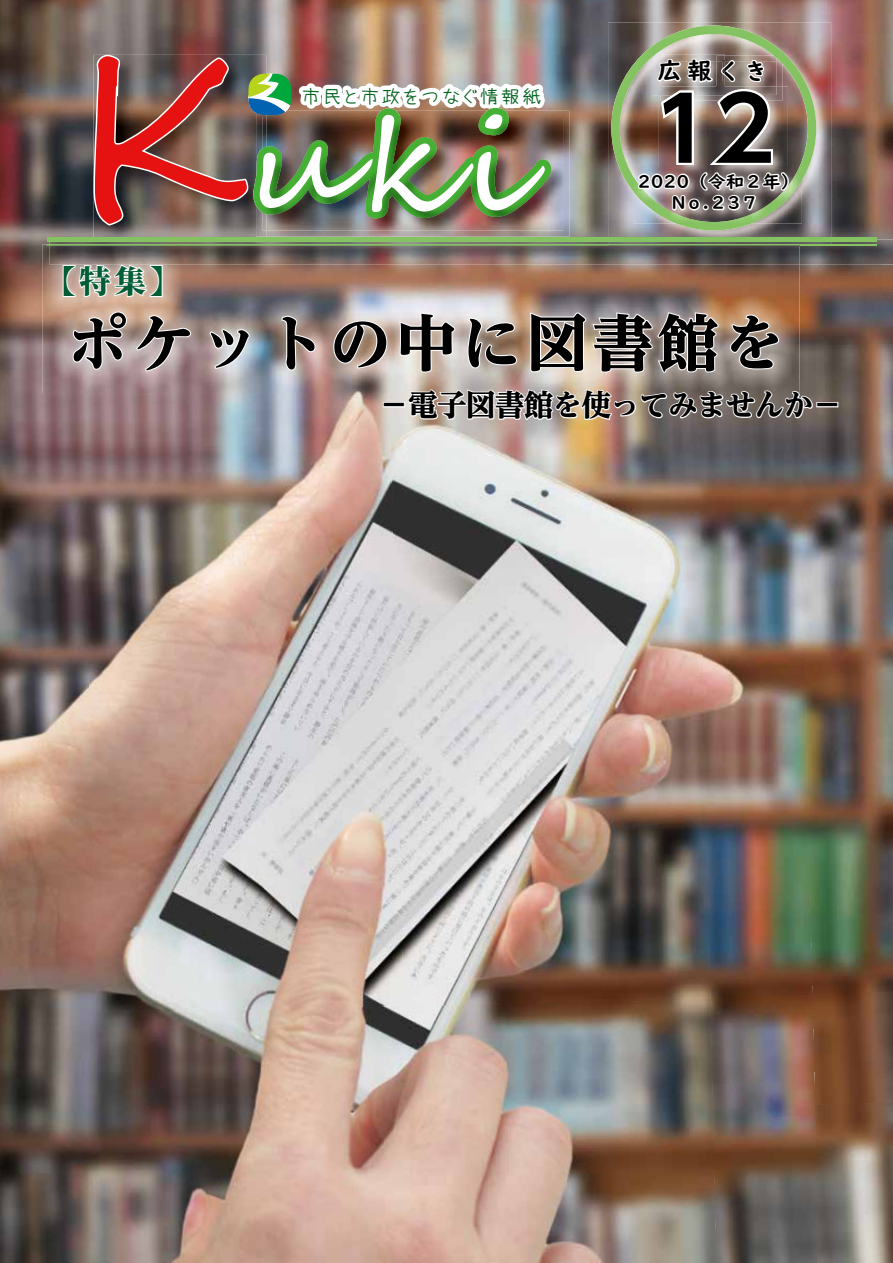
<style>
.page{position:relative;width:893px;height:1263px;background:#fff}
.page>*{position:absolute;margin:0;border:0;box-sizing:border-box;transform-origin:0 0}
.t1{font:700 87.9px "UD Shin Go NT Pro De";color:#000;scale:1.05 1}
.t2{font:800 61.2px "UD Reimin Pro";letter-spacing:.07em;color:#000}
.t3{font:800 31.65px "Source Han Serif";color:#005d35}
.t4{font:800 29.7px "UD Reimin Pro";letter-spacing:-.03em;color:#000}
.t5{font:700 23.25px "UD Digi Kyokasho Std N";color:#000;scale:1.05 1}
.t6{font:18.15px "azukifont LP";letter-spacing:.1em;color:#00611d;scale:1.05 1}
.t7{font:700 17.1px "UD Digi Kyokasho Std N";letter-spacing:.01em;color:#000;scale:1.05 1}
</style>
<div class="page">
<img style="left:0;top:0;width:62px;height:266px">
<img style="left:816px;top:0;width:77px;height:33px">
<img style="left:816px;top:33px;width:77px;height:1069px">
<img style="left:0;top:266px;width:96px;height:997px">
<img style="left:83px;top:585px;width:307px;height:108px">
<img style="left:390px;top:585px;width:307px;height:101px">
<img style="left:697px;top:378px;width:122px;height:885px">
<img style="left:89px;top:686px;width:307px;height:327px">
<img style="left:396px;top:679px;width:315px;height:325px">
<img style="left:96px;top:1004px;width:409px;height:259px">
<img style="left:505px;top:999px;width:212px;height:264px">
<img style="left:815px;top:1102px;width:78px;height:161px">
<img style="left:816px;top:23px;width:15px;height:214px">
<img style="left:49px;top:239px;width:844px;height:25px">
<hr style="left:47px;top:237px;width:829px;height:4px;background:#85c362">
<hr style="left:47px;top:244px;width:829px;height:1px;background:#85c362">
<img style="left:42px;top:244px;width:20px;height:149px">
<img style="left:47px;top:244px;width:15px;height:1px">
<img style="left:62px;top:0;width:754px;height:585px">
<div style="left:816px;top:402px;width:22px;height:5px;border:2px solid #fff"></div>
<p class="t6" style="left:302px;top:87px;width:230px">市民と市政をつなぐ情報紙</p>
<h3 class="t5" style="left:657px;top:53px;width:107px">広報くき</h3>
<h1 class="t1" style="left:652px;top:58px;width:118px">12</h1>
<p class="t7" style="left:671px;top:190px;width:82px">No.237</p>
<p class="t7" style="left:638px;top:168px;width:155px">2020（令和２年(</p>
<h3 class="t3" style="left:44px;top:264px;width:139px">【特集【</h3>
<h2 class="t2" style="left:68px;top:293px;width:718px">ポケットの中に図書館を</h2>
<h3 class="t4" style="left:379px;top:381px;width:464px">－電子図書館を使ってみませんか－</h3>
</div>
